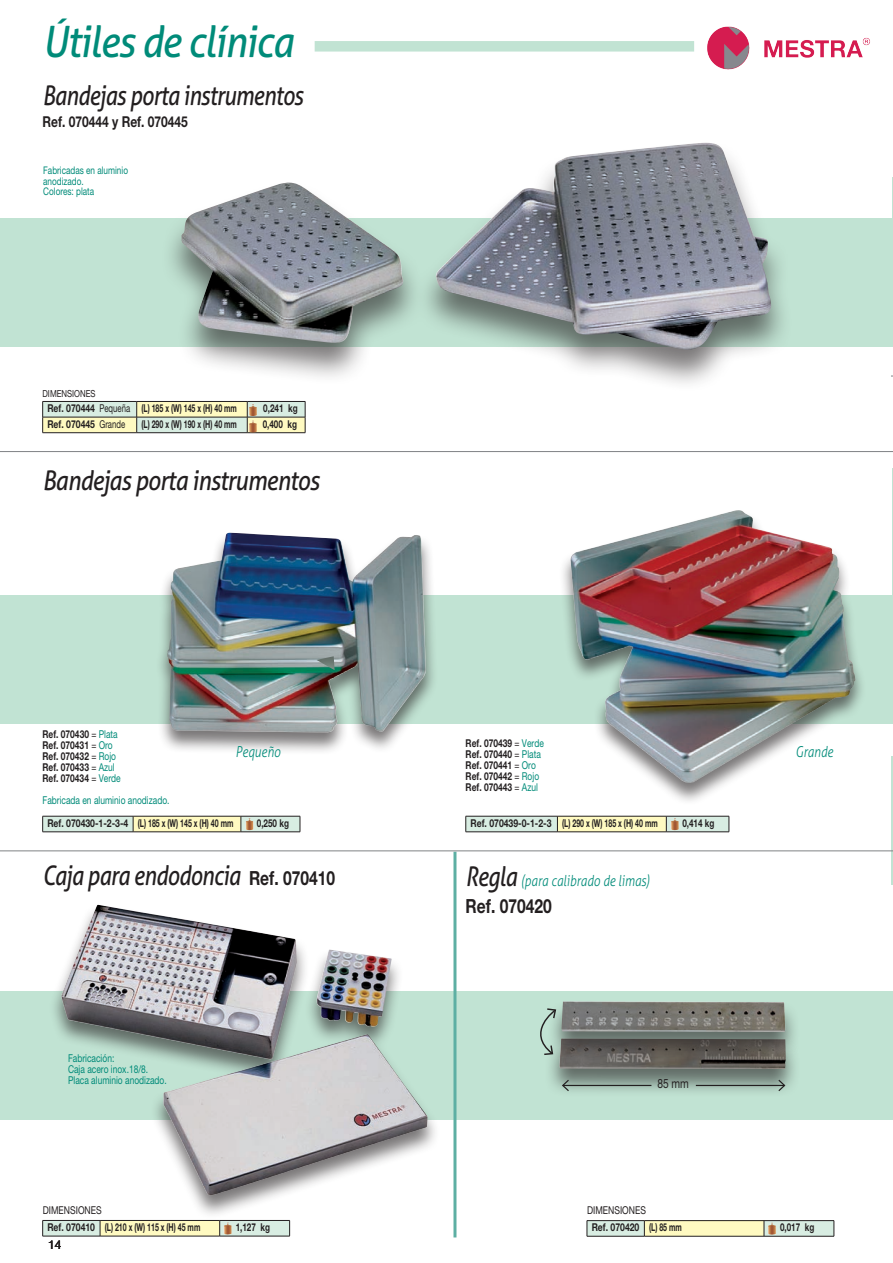
<style>
.page{position:relative;width:893px;height:1263px;background:#fff}
.page>*{position:absolute;margin:0;border:0;box-sizing:border-box;transform-origin:0 0}
.t1{font:italic 43.2px "Aller";letter-spacing:-.03em;color:#008b79;scale:.9 1}
.t2{font:italic 27px "Aller";letter-spacing:-.03em;color:#231f20;scale:.81 1}
.t3{font:italic 27px "Aller";letter-spacing:-.03em;color:#231f20;scale:.86 1}
.t4{font:700 19.5px "Helvetica Neue LT Std";color:#231f20;scale:.8 1}
.t5{font:italic 300 15px "Aller";color:#008b79;scale:.8 1}
.t6{font:700 15px "Helvetica Neue LT Std";color:#231f20;scale:.8 1}
.t7{font:12.75px "Helvetica Neue LT Std";color:#231f20;scale:.8 1}
.t8{font:12px "Helvetica Neue LT Std";color:#231f20}
.t9{font:700 10.8px "Helvetica Neue LT Std";color:#231f20;scale:.78 1}
.t10{font:700 10.8px "Helvetica Neue LT Std";color:#231f20;scale:.65 1}
.t11{font:700 10.8px "Helvetica Neue LT Std";color:#231f20;scale:.8 1}
.t12{font:10.8px "Helvetica Neue LT Std";color:#008b79;scale:.78 1}
.t13{font:700 10.8px "Helvetica Neue LT Std";color:#231f20;scale:.75 1}
.t14{font:10.8px "Helvetica Neue LT Std";color:#231f20;scale:.8 1}
.t15{font:10.5px "Helvetica Neue LT Std";color:#008b79;scale:.78 1}
.t16{font:9.75px "Helvetica Neue LT Std";color:#231f20;scale:.8 1}
.s1{font-weight:400}
.s2{font-weight:400;color:#008b79}
.s3{font-family:"Helvetica Neue LT Std";font-weight:700;font-style:normal;font-size:19.5px}
.s4{font-weight:400;font-size:27px;color:#231f20}
</style>
<div class="page">
<div style="left:0;top:991px;width:893px;height:129px;background:#c1e3d3"></div>
<div style="left:49px;top:904px;width:391px;height:316px;background:#231f20;opacity:.6"></div>
<img style="left:61px;top:905px;width:367px;height:290px">
<div style="left:544px;top:1037px;width:257px;height:61px;background:#231f20;opacity:.6"></div>
<img style="left:559px;top:1061px;width:227px;height:8px">
<div style="left:546px;top:1000px;width:254px;height:61px;background:#231f20;opacity:.6"></div>
<img style="left:561px;top:1001px;width:224px;height:31px">
<svg style="left:540px;top:1007px;width:17px;height:49px"></svg>
<hr style="left:563px;top:1085px;width:88px;height:1px;background:#231f20">
<svg style="left:561px;top:1078px;width:9px;height:14px"></svg>
<hr style="left:696px;top:1085px;width:88px;height:1px;background:#231f20">
<svg style="left:777px;top:1078px;width:9px;height:14px"></svg>
<div style="left:0;top:218px;width:893px;height:129px;background:#c1e3d3"></div>
<div style="left:0;top:595px;width:893px;height:129px;background:#c1e3d3"></div>
<div style="left:160px;top:141px;width:633px;height:252px;background:#231f20;opacity:.6"></div>
<img style="left:181px;top:143px;width:593px;height:207px">
<div style="left:155px;top:532px;width:283px;height:223px;background:#231f20;opacity:.6"></div>
<img style="left:166px;top:533px;width:261px;height:200px">
<div style="left:559px;top:509px;width:308px;height:297px;background:#231f20;opacity:.6"></div>
<img style="left:569px;top:510px;width:286px;height:276px">
<hr style="left:892px;top:756px;width:1px;height:129px;background:#c1e3d3">
<hr style="left:892px;top:468px;width:1px;height:128px;background:#c1e3d3">
<hr style="left:892px;top:177px;width:1px;height:129px;background:#c1e3d3">
<hr style="left:453px;top:852px;width:3px;height:385px;background:#5dafa3">
<hr style="left:43px;top:1236px;width:57px;height:1px;background:#231f20">
<hr style="left:100px;top:1236px;width:120px;height:1px;background:#231f20">
<hr style="left:220px;top:1236px;width:70px;height:1px;background:#231f20">
<svg style="left:42px;top:1220px;width:248px;height:16px"></svg>
<hr style="left:587px;top:1236px;width:57px;height:1px;background:#231f20">
<hr style="left:644px;top:1236px;width:120px;height:1px;background:#231f20">
<hr style="left:764px;top:1236px;width:70px;height:1px;background:#231f20">
<svg style="left:587px;top:1220px;width:248px;height:16px"></svg>
<img style="left:707px;top:26px;width:163px;height:44px">
<div style="left:315px;top:41px;width:379px;height:11px;background:#c1e3d3"></div>
<hr style="left:0;top:451px;width:893px;height:1px;background:#808285">
<hr style="left:0;top:850px;width:893px;height:1px;background:#808285">
<svg style="left:42px;top:816px;width:259px;height:16px"></svg>
<svg style="left:465px;top:816px;width:265px;height:16px"></svg>
<svg style="left:42px;top:401px;width:264px;height:32px"></svg>
<p class="t1" style="left:43px;top:15px;width:281px">Útiles de clínica</p>
<p class="t2" style="left:43px;top:79px;width:324px">Bandejas porta instrumentos</p>
<p class="t6" style="left:43px;top:113px;width:183px">Ref. 070444 y Ref. 070445</p>
<p class="t15" style="left:43px;top:164px;width:110px">Fabricadas en aluminio</p>
<p class="t15" style="left:43px;top:175px;width:53px">anodizado.</p>
<p class="t15" style="left:43px;top:185px;width:67px">Colores: plata</p>
<p class="t16" style="left:43px;top:387px;width:68px">DIMENSIONES</p>
<p class="t11" style="left:47px;top:402px;width:105px">Ref. 070444 <span class="s1">Pequeña</span></p>
<p class="t10" style="left:141px;top:402px;width:149px">(L) 185 x (W) 145 x (H) 40 mm</p>
<p class="t13" style="left:263px;top:402px;width:47px">0,241 kg</p>
<p class="t11" style="left:47px;top:417px;width:99px">Ref. 070445 <span class="s1">Grande</span></p>
<p class="t10" style="left:141px;top:417px;width:149px">(L) 290 x (W) 190 x (H) 40 mm</p>
<p class="t13" style="left:263px;top:417px;width:47px">0,400 kg</p>
<p class="t3" style="left:43px;top:464px;width:324px">Bandejas porta instrumentos</p>
<p class="t9" style="left:43px;top:728px;width:98px">Ref. 070430 <span class="s1">=</span> <span class="s2">Plata</span></p>
<p class="t9" style="left:43px;top:739px;width:92px">Ref. 070431 <span class="s1">=</span> <span class="s2">Oro</span></p>
<p class="t9" style="left:43px;top:750px;width:96px">Ref. 070432 <span class="s1">=</span> <span class="s2">Rojo</span></p>
<p class="t9" style="left:43px;top:761px;width:94px">Ref. 070433 <span class="s1">=</span> <span class="s2">Azul</span></p>
<p class="t9" style="left:43px;top:772px;width:102px">Ref. 070434 <span class="s1">=</span> <span class="s2">Verde</span></p>
<p class="t12" style="left:43px;top:794px;width:164px">Fabricada en aluminio anodizado.</p>
<p class="t11" style="left:47px;top:816px;width:103px">Ref. 070430-1-2-3-4</p>
<p class="t10" style="left:138px;top:816px;width:149px">(L) 185 x (W) 145 x (H) 40 mm</p>
<p class="t13" style="left:257px;top:816px;width:44px">0,250 kg</p>
<p class="t11" style="left:470px;top:816px;width:103px">Ref. 070439-0-1-2-3</p>
<p class="t10" style="left:562px;top:816px;width:149px">(L) 290 x (W) 185 x (H) 40 mm</p>
<p class="t13" style="left:682px;top:816px;width:44px">0,414 kg</p>
<p class="t9" style="left:466px;top:736px;width:102px">Ref. 070439 <span class="s1">=</span> <span class="s2">Verde</span></p>
<p class="t9" style="left:466px;top:747px;width:98px">Ref. 070440 <span class="s1">=</span> <span class="s2">Plata</span></p>
<p class="t9" style="left:466px;top:758px;width:92px">Ref. 070441 <span class="s1">=</span> <span class="s2">Oro</span></p>
<p class="t9" style="left:466px;top:769px;width:96px">Ref. 070442 <span class="s1">=</span> <span class="s2">Rojo</span></p>
<p class="t9" style="left:466px;top:780px;width:94px">Ref. 070443 <span class="s1">=</span> <span class="s2">Azul</span></p>
<p class="t5" style="left:236px;top:743px;width:58px">Pequeño</p>
<p class="t5" style="left:796px;top:743px;width:48px">Grande</p>
<p class="t2" style="left:43px;top:859px;width:363px">Caja para endodoncia <span class="s3">Ref. 070410</span></p>
<p class="t12" style="left:68px;top:1051px;width:61px">Fabricación:</p>
<p class="t12" style="left:68px;top:1062px;width:104px">Caja acero inox.18/8.</p>
<p class="t12" style="left:68px;top:1073px;width:128px">Placa aluminio anodizado.</p>
<p class="t14" style="left:43px;top:1204px;width:75px">DIMENSIONES</p>
<p class="t11" style="left:47px;top:1220px;width:61px">Ref. 070410</p>
<p class="t10" style="left:105px;top:1220px;width:149px">(L) 210 x (W) 115 x (H) 45 mm</p>
<p class="t13" style="left:236px;top:1220px;width:47px">1,127 kg</p>
<p class="t8" style="left:48px;top:1238px;width:15px">14</p>
<p class="t5" style="left:466px;top:872px;width:232px"><span class="s4">Regla</span> (para calibrado de limas)</p>
<p class="t4" style="left:466px;top:894px;width:109px">Ref. 070420</p>
<p class="t7" style="left:657px;top:1076px;width:41px">85 mm</p>
<p class="t14" style="left:587px;top:1204px;width:75px">DIMENSIONES</p>
<p class="t11" style="left:592px;top:1221px;width:61px">Ref. 070420</p>
<p class="t10" style="left:649px;top:1221px;width:52px">(L) 85 mm</p>
<p class="t13" style="left:780px;top:1221px;width:47px">0,017 kg</p>
</div>
